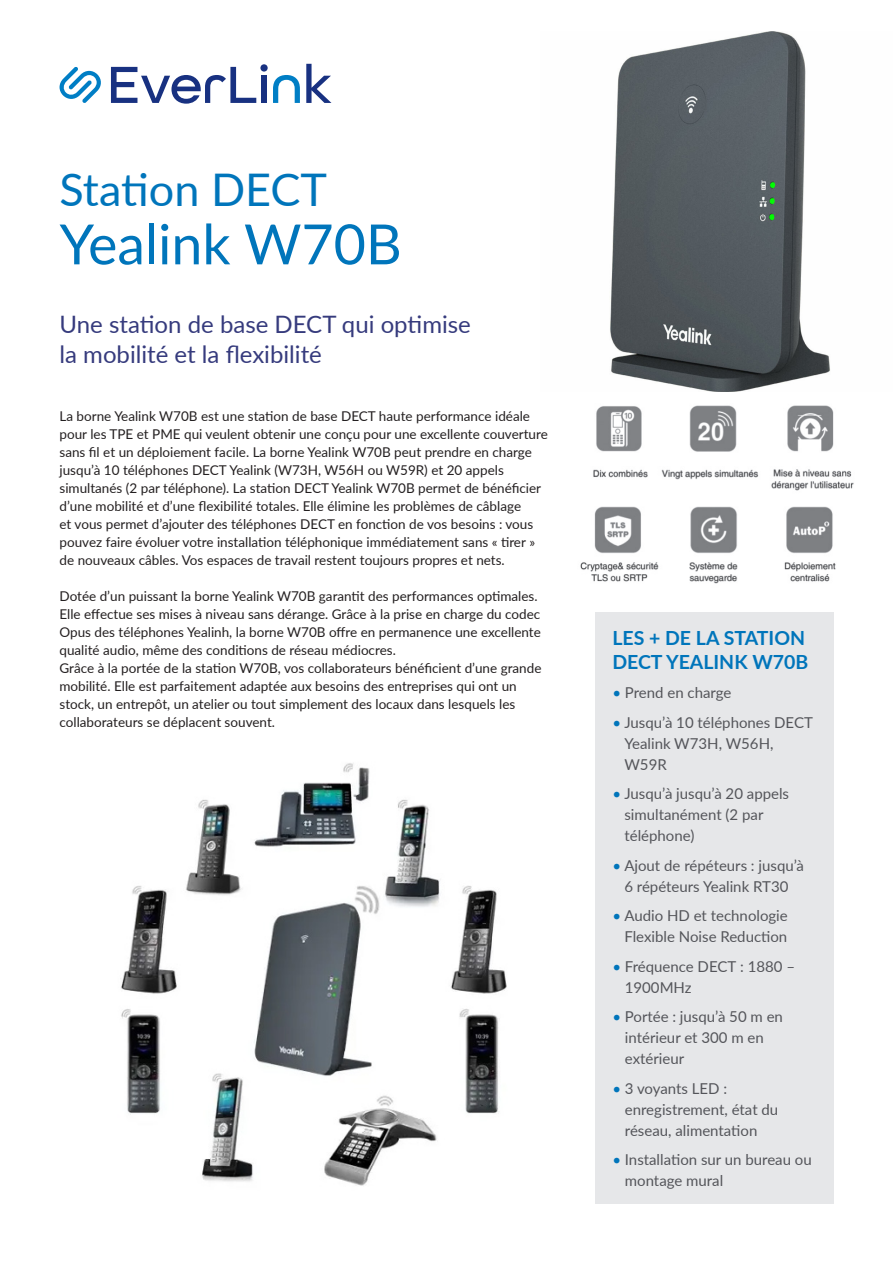
<style>
.page{position:relative;width:893px;height:1263px;background:#fff}
.page>*{position:absolute;margin:0;border:0;box-sizing:border-box;transform-origin:0 0}
.t1{font:55.5px "Lato";color:#0075bb}
.t2{font:45px "Lato";color:#0075bb}
.t3{font:24px/30px "Lato";color:#363b7d}
.t4{font:700 19.5px/24px "Lato";color:#0075bb}
.t5{font:15px/21px "Lato";color:#54555a}
.t6{font:13.5px/18px "Lato";color:#231f20}
.s1{color:#0075bb}
</style>
<div class="page">
<img style="left:580px;top:391px;width:274px;height:193px">
<svg style="left:60px;top:67px;width:41px;height:36px"></svg>
<div style="left:260px;top:64px;width:8px;height:8px;background:#183181;border-radius:50%"></div>
<div style="left:261px;top:76px;width:6px;height:27px;background:#183181"></div>
<svg style="left:273px;top:75px;width:27px;height:28px"></svg>
<svg style="left:306px;top:64px;width:25px;height:39px"></svg>
<svg style="left:111px;top:67px;width:145px;height:37px"></svg>
<img style="left:610px;top:32px;width:220px;height:359px">
<img style="left:121px;top:763px;width:386px;height:423px">
<div style="left:595px;top:612px;width:238px;height:591px;background:#e6e7e9"></div>
<p class="t2" style="left:60px;top:158px;width:269px">Station DECT</p>
<p class="t1" style="left:60px;top:204px;width:344px">Yealink W70B</p>
<p class="t3" style="left:60px;top:308px;width:413px">Une station de base DECT qui optimise la mobilité et la flexibilité</p>
<p class="t6" style="left:60px;top:407px;width:490px">La borne Yealink W70B est une station de base DECT haute performance idéale pour les TPE et PME qui veulent obtenir une conçu pour une excellente couverture sans fil et un déploiement facile. La borne Yealink W70B peut prendre en charge jusqu’à 10 téléphones DECT Yealink (W73H, W56H ou W59R) et 20 appels simultanés (2 par téléphone). La station DECT Yealink W70B permet de bénéficier d’une mobilité et d’une flexibilité totales. Elle élimine les problèmes de câblage<br>et vous permet d’ajouter des téléphones DECT en fonction de vos besoins : vous pouvez faire évoluer votre installation téléphonique immédiatement sans « tirer » de nouveaux câbles. Vos espaces de travail restent toujours propres et nets.</p>
<p class="t6" style="left:60px;top:587px;width:483px">Dotée d’un puissant la borne Yealink W70B garantit des performances optimales.<br>Elle effectue ses mises à niveau sans dérange. Grâce à la prise en charge du codec Opus des téléphones Yealinh, la borne W70B offre en permanence une excellente qualité audio, même des conditions de réseau médiocres.</p>
<p class="t6" style="left:60px;top:659px;width:483px">Grâce à la portée de la station W70B, vos collaborateurs bénéficient d’une grande mobilité. Elle est parfaitement adaptée aux besoins des entreprises qui ont un stock, un entrepôt, un atelier ou tout simplement des locaux dans lesquels les collaborateurs se déplacent souvent.</p>
<p class="t4" style="left:612px;top:625px;width:197px">LES + DE LA STATION<br>DECT YEALINK W70B</p>
<p class="t5" style="left:612px;top:682px;width:121px"><span class="s1">•</span> Prend en charge</p>
<p class="t5" style="left:624px;top:711px;width:190px;text-indent:-12px"><span class="s1">•</span> Jusqu’à 10 téléphones DECT<br>Yealink W73H, W56H,<br>W59R</p>
<p class="t5" style="left:624px;top:783px;width:166px;text-indent:-12px"><span class="s1">•</span> Jusqu’à jusqu’à 20 appels simultanément (2 par téléphone)</p>
<p class="t5" style="left:612px;top:854px;width:193px;text-align:center"><span class="s1">•</span> Ajout de répéteurs : jusqu’à<br>6 répéteurs Yealink RT30</p>
<p class="t5" style="left:612px;top:905px;width:177px;text-align:right"><span class="s1">•</span> Audio HD et technologie<br>Flexible Noise Reduction</p>
<p class="t5" style="left:625px;top:955px;width:172px;text-indent:-13px"><span class="s1">•</span> Fréquence DECT : 1880 –<br>1900MHz</p>
<p class="t5" style="left:625px;top:1006px;width:160px;text-indent:-13px"><span class="s1">•</span> Portée : jusqu’à 50 m en intérieur et 300 m en extérieur</p>
<p class="t5" style="left:625px;top:1077px;width:155px;text-indent:-13px"><span class="s1">•</span> 3 voyants LED : enregistrement, état du réseau, alimentation</p>
<p class="t5" style="left:625px;top:1149px;width:188px;text-indent:-13px"><span class="s1">•</span> Installation sur un bureau ou montage mural</p>
</div>
